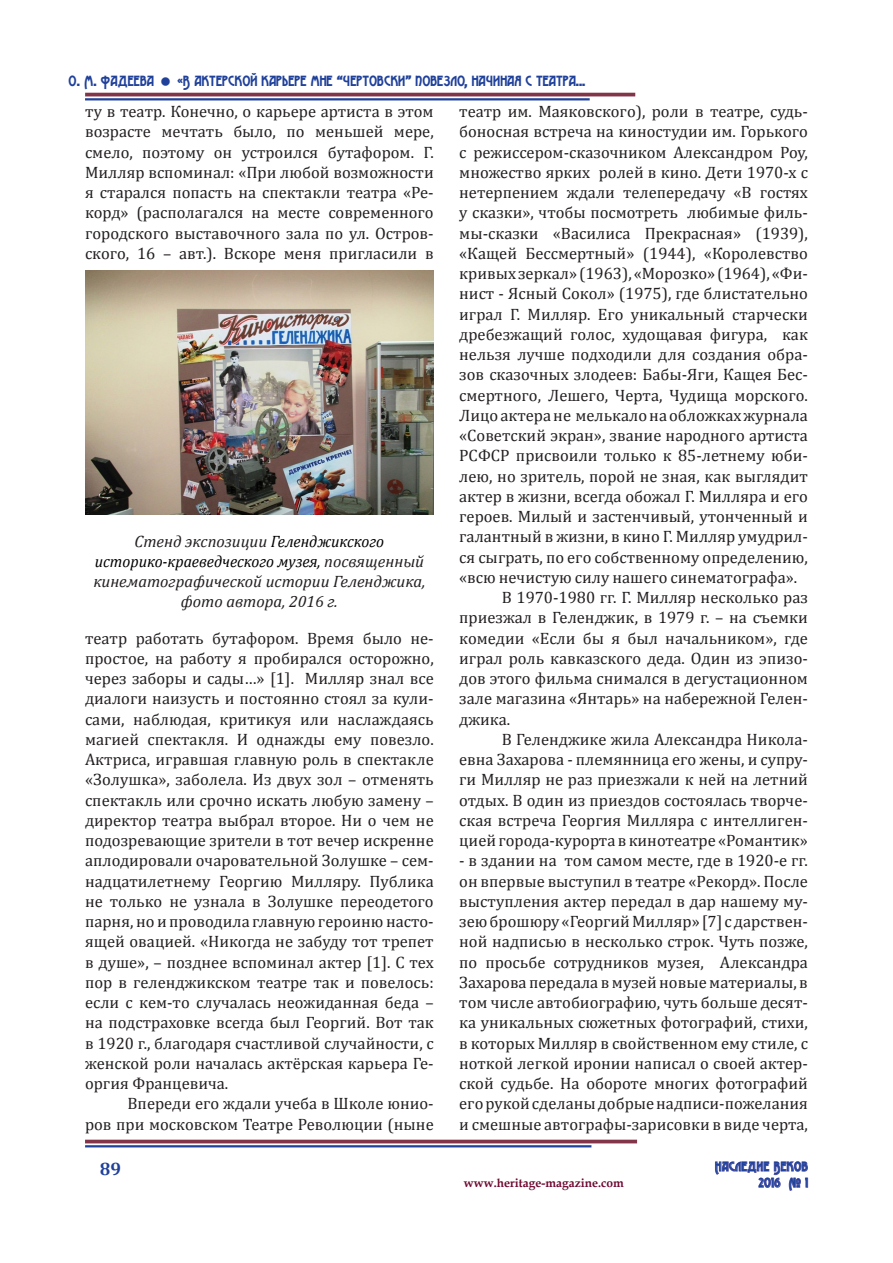
<style>
.page{position:relative;width:893px;height:1263px;background:#fff}
.page>*{position:absolute;margin:0;border:0;box-sizing:border-box;transform-origin:0 0}
.t1{font:700 18px "Cambria";color:#20419a}
.t2{font:16.5px/20.2px "Cambria";color:#231f20;text-align:justify}
.t3{font:italic 16.5px/20.2px "Cambria";color:#231f20}
.t4{font:15px "Advokat Modern";color:#20419a}
.t5{font:13.5px "Advokat Modern";letter-spacing:.03em;color:#20419a}
.t6{font:700 12px "Book Antiqua";color:#6e0731}
.s1{color:#000001}
</style>
<div class="page">
<svg style="left:715px;top:1161px;width:93px;height:30px"></svg>
<hr style="left:85px;top:1140px;width:552px;height:3px;background:#823449">
<hr style="left:85px;top:1145px;width:506px;height:2px;background:#20419a">
<hr style="left:85px;top:93px;width:550px;height:3px;background:#823449">
<hr style="left:85px;top:98px;width:505px;height:2px;background:#20419a">
<img style="left:85px;top:271px;width:349px;height:243px">
<p class="t4" style="left:68px;top:73px;width:87px">О. М. Фадеева</p>
<p class="t4" style="left:177px;top:73px;width:410px">«В актерской карьере мне “чертовски” повезло, начиная с театра...</p>
<p class="t2" style="left:85px;top:101px;width:350px">ту в театр. Конечно, о карьере артиста в этом возрасте мечтать было, по меньшей мере, смело, поэтому он устроился бутафором. Г.<br>Милляр вспоминал: «При любой возможности я старался попасть на спектакли театра «Ре&shy;корд» (располагался на месте современного городского выставочного зала по ул. Остров&shy;ского, 16 – авт.). Вскоре меня пригласили в</p>
<p class="t2" style="left:459px;top:101px;width:350px">театр им. Маяковского), роли в театре, судь&shy;боносная встреча на киностудии им. Горького с режиссером-сказочником Александром Роу, множество ярких ролей в кино. Дети 1970-х с нетерпением ждали телепередачу «В гостях у сказки», чтобы посмотреть любимые филь&shy;мы-сказки «Василиса Прекрасная» (1939), «Кащей Бессмертный» (1944), «Королевство кривых зеркал» (1963), «Морозко» (1964), «Фи&shy;нист - Ясный Сокол» (1975), где блистательно играл Г. Милляр. Его уникальный старчески дребезжащий голос, худощавая фигура, как нельзя лучше подходили для создания обра&shy;зов сказочных злодеев: Бабы-Яги, Кащея Бес&shy;смертного, Лешего, Черта, Чудища морского.<br>Лицо актера не мелькало на обложках журнала «Советский экран», звание народного артиста РСФСР присвоили только к 85-летнему юби&shy;лею, но зритель, порой не зная, как выглядит актер в жизни, всегда обожал Г. Милляра и его героев. Милый и застенчивый, утонченный и галантный в жизни, в кино Г. Милляр умудрил&shy;ся сыграть, по его собственному определению, «всю нечистую силу нашего синематографа».</p>
<p class="t2" style="left:459px;top:587px;width:350px;text-indent:43px">В 1970-1980 гг. Г. Милляр несколько раз приезжал в Геленджик, в 1979 г. – на съемки комедии «Если бы я был начальником», где играл роль кавказского деда. Один из эпизо&shy;дов этого фильма снимался в дегустационном зале магазина «Янтарь» на набережной Гелен&shy;джика.</p>
<p class="t2" style="left:459px;top:729px;width:350px;text-indent:43px">В Геленджике жила Александра Никола&shy;евна Захарова - племянница его жены, и супру&shy;ги Милляр не раз приезжали к ней на летний отдых. В один из приездов состоялась творче&shy;ская встреча Георгия Милляра с интеллиген&shy;цией города-курорта в кинотеатре «Романтик»</p>
<p class="t2" style="left:459px;top:850px;width:350px">- в здании на том самом месте, где в 1920-е гг. он впервые выступил в театре «Рекорд». После выступления актер передал в дар нашему му&shy;зею брошюру «Георгий Милляр» [7] с дарствен&shy;ной надписью в несколько строк. Чуть позже, по просьбе сотрудников музея, Александра Захарова передала в музей новые материалы, в том числе автобиографию, чуть больше десят&shy;ка уникальных сюжетных фотографий, стихи, в которых Милляр в свойственном ему стиле, с ноткой легкой иронии написал о своей актер&shy;ской судьбе. На обороте многих фотографий его рукой сделаны добрые надписи-пожелания и смешные автографы-зарисовки в виде черта,</p>
<p class="t3" style="left:135px;top:530px;width:251px">Стенд экспозиции <span class="s1">Геленджикского</span></p>
<p class="t3" style="left:93px;top:550px;width:334px"><span class="s1">историко-краеведческого музея,</span> посвященный кинематографической истории Геленджика,</p>
<p class="t3" style="left:181px;top:591px;width:159px">фото автора, 2016 г.</p>
<p class="t2" style="left:85px;top:628px;width:350px">театр работать бутафором. Время было не&shy;простое, на работу я пробирался осторожно, через заборы и сады…» [1]. Милляр знал все диалоги наизусть и постоянно стоял за кули&shy;сами, наблюдая, критикуя или наслаждаясь магией спектакля. И однажды ему повезло.<br>Актриса, игравшая главную роль в спектакле «Золушка», заболела. Из двух зол – отменять спектакль или срочно искать любую замену – директор театра выбрал второе. Ни о чем не подозревающие зрители в тот вечер искренне аплодировали очаровательной Золушке – сем&shy;надцатилетнему Георгию Милляру. Публика не только не узнала в Золушке переодетого парня, но и проводила главную героиню насто&shy;ящей овацией. «Никогда не забуду тот трепет в душе», – позднее вспоминал актер [1]. С тех пор в геленджикском театре так и повелось: если с кем-то случалась неожиданная беда – на подстраховке всегда был Георгий. Вот так в 1920 г., благодаря счастливой случайности, с женской роли началась актёрская карьера Ге&shy;оргия Францевича.</p>
<p class="t2" style="left:85px;top:1093px;width:350px;text-align:right">Впереди его ждали учеба в Школе юнио-<br>ров при московском Театре Революции (ныне</p>
<p class="t1" style="left:100px;top:1156px;width:23px">89</p>
<p class="t5" style="left:715px;top:1159px;width:95px">Наследие Веков</p>
<p class="t6" style="left:464px;top:1175px;width:161px">www.heritage-magazine.com</p>
<p class="t5" style="left:759px;top:1175px;width:51px">2016 № 1</p>
</div>
